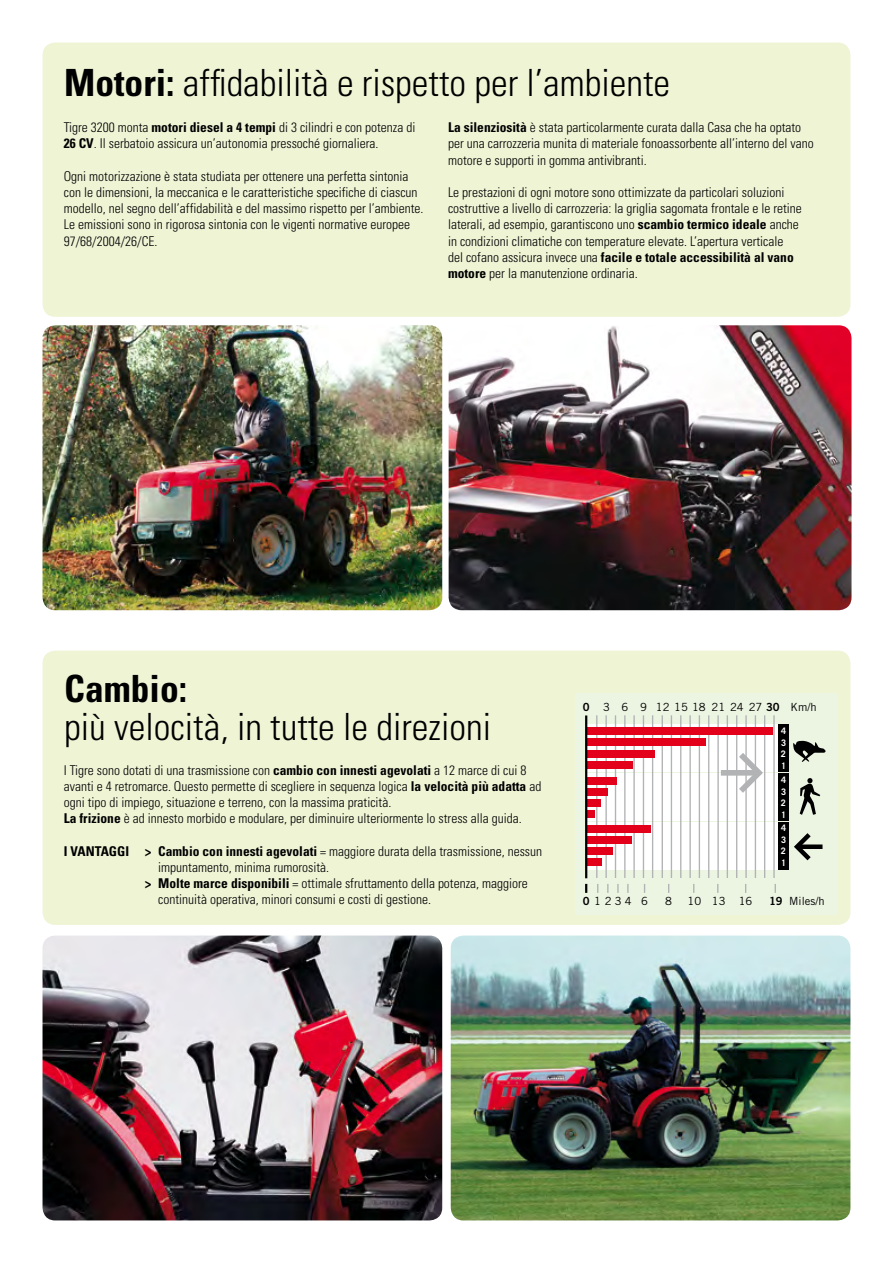
<style>
.page{position:relative;width:893px;height:1263px;background:#fff}
.page>*{position:absolute;margin:0;border:0;box-sizing:border-box;transform-origin:0 0}
.t1{font:300 condensed 37.5px "Univers";color:#000}
.t2{font:700 condensed 37.5px "Univers";color:#000}
.t3{font:300 condensed 13.5px/16.2px "Univers";color:#000}
.t4{font:11.25px "Trade Gothic";color:#000}
.t5{font:11.25px "Trade Gothic Bold Two";color:#000}
.t6{font:700 9px/11.6px "Trade Gothic";color:#fff;text-align:justify}
.s1{font-weight:700}
.s2{font-family:"Trade Gothic Bold Two"}
</style>
<div class="page">
<img style="left:449px;top:325px;width:402px;height:285px">
<img style="left:43px;top:935px;width:399px;height:285px">
<div style="left:43px;top:651px;width:807px;height:274px;background:#eff4d5;border-radius:13px"></div>
<img style="left:451px;top:935px;width:399px;height:285px">
<div style="left:575px;top:693px;width:261px;height:221px;background:#ecf4e2"></div>
<div style="left:587px;top:773px;width:192px;height:48px;background:#fff"></div>
<div style="left:587px;top:822px;width:192px;height:47px;background:#fff"></div>
<div style="left:588px;top:724px;width:192px;height:48px;background:#fff"></div>
<hr style="left:773px;top:715px;width:2px;height:163px;background:#b1b3b4">
<hr style="left:755px;top:715px;width:1px;height:163px;background:#b1b3b4">
<hr style="left:736px;top:715px;width:1px;height:163px;background:#b1b3b4">
<hr style="left:717px;top:715px;width:2px;height:163px;background:#b1b3b4">
<hr style="left:699px;top:715px;width:1px;height:163px;background:#b1b3b4">
<hr style="left:680px;top:715px;width:1px;height:163px;background:#b1b3b4">
<hr style="left:652px;top:715px;width:1px;height:163px;background:#b1b3b4">
<hr style="left:605px;top:715px;width:2px;height:163px;background:#b1b3b4">
<hr style="left:615px;top:715px;width:1px;height:163px;background:#b1b3b4">
<hr style="left:624px;top:715px;width:1px;height:163px;background:#b1b3b4">
<hr style="left:633px;top:715px;width:2px;height:163px;background:#b1b3b4">
<hr style="left:643px;top:715px;width:1px;height:163px;background:#b1b3b4">
<hr style="left:596px;top:715px;width:1px;height:163px;background:#b1b3b4">
<hr style="left:764px;top:715px;width:1px;height:163px;background:#b1b3b4">
<hr style="left:745px;top:715px;width:2px;height:163px;background:#b1b3b4">
<hr style="left:727px;top:715px;width:1px;height:163px;background:#b1b3b4">
<hr style="left:708px;top:715px;width:1px;height:163px;background:#b1b3b4">
<hr style="left:689px;top:715px;width:2px;height:163px;background:#b1b3b4">
<hr style="left:671px;top:715px;width:1px;height:163px;background:#b1b3b4">
<hr style="left:662px;top:715px;width:1px;height:163px;background:#b1b3b4">
<div style="left:778px;top:725px;width:10px;height:47px;background:#000"></div>
<div style="left:778px;top:773px;width:10px;height:48px;background:#000"></div>
<div style="left:778px;top:822px;width:10px;height:47px;background:#000"></div>
<svg style="left:800px;top:778px;width:20px;height:37px"></svg>
<svg style="left:793px;top:741px;width:33px;height:21px"></svg>
<div style="left:587px;top:810px;width:7px;height:8px;background:#e2001a"></div>
<div style="left:587px;top:799px;width:14px;height:8px;background:#e2001a"></div>
<div style="left:587px;top:788px;width:21px;height:8px;background:#e2001a"></div>
<div style="left:587px;top:777px;width:30px;height:8px;background:#e2001a"></div>
<div style="left:587px;top:858px;width:15px;height:8px;background:#e2001a"></div>
<div style="left:587px;top:847px;width:26px;height:8px;background:#e2001a"></div>
<div style="left:587px;top:836px;width:45px;height:8px;background:#e2001a"></div>
<div style="left:587px;top:825px;width:64px;height:8px;background:#e2001a"></div>
<div style="left:586px;top:761px;width:47px;height:8px;background:#e2001a"></div>
<div style="left:587px;top:750px;width:67px;height:7px;background:#e2001a"></div>
<div style="left:587px;top:738px;width:119px;height:8px;background:#e2001a"></div>
<div style="left:586px;top:727px;width:187px;height:8px;background:#e2001a"></div>
<svg style="left:585px;top:884px;width:2px;height:9px"></svg>
<svg style="left:627px;top:884px;width:2px;height:9px"></svg>
<svg style="left:617px;top:884px;width:2px;height:9px"></svg>
<hr style="left:585px;top:715px;width:2px;height:163px;background:#000">
<svg style="left:737px;top:747px;width:29px;height:52px"></svg>
<div style="left:721px;top:770px;width:38px;height:6px;background:#b1b3b4"></div>
<svg style="left:794px;top:833px;width:17px;height:28px"></svg>
<div style="left:797px;top:844px;width:25px;height:5px;background:#000"></div>
<div style="left:43px;top:43px;width:807px;height:274px;background:#eff4d5;border-radius:13px"></div>
<img style="left:43px;top:325px;width:399px;height:285px">
<h1 class="t1" style="left:64px;top:60px;width:607px"><span class="s1">Motori:</span> affidabilità e rispetto per l’ambiente</h1>
<p class="t3" style="left:64px;top:119px;width:353px">Tigre 3200 monta <span class="s1">motori diesel a 4 tempi</span> di 3 cilindri e con potenza di<br><span class="s1">26 CV</span>. Il serbatoio assicura un’autonomia pressoché giornaliera.</p>
<p class="t3" style="left:64px;top:168px;width:361px">Ogni motorizzazione è stata studiata per ottenere una perfetta sintonia con le dimensioni, la meccanica e le caratteristiche specifiche di ciascun modello, nel segno dell’affidabilità e del massimo rispetto per l’ambiente.<br>Le emissioni sono in rigorosa sintonia con le vigenti normative europee 97/68/2004/26/CE.</p>
<p class="t3" style="left:448px;top:119px;width:367px"><span class="s1">La silenziosità</span> è stata particolarmente curata dalla Casa che ha optato per una carrozzeria munita di materiale fonoassorbente all’interno del vano motore e supporti in gomma antivibranti.</p>
<p class="t3" style="left:448px;top:184px;width:355px">Le prestazioni di ogni motore sono ottimizzate da particolari soluzioni costruttive a livello di carrozzeria: la griglia sagomata frontale e le retine laterali, ad esempio, garantiscono uno <span class="s1">scambio termico ideale</span> anche in condizioni climatiche con temperature elevate. L’apertura verticale<br>del cofano assicura invece una <span class="s1">facile e totale accessibilità al vano motore</span> per la manutenzione ordinaria.</p>
<h1 class="t2" style="left:64px;top:666px;width:124px">Cambio:</h1>
<h1 class="t1" style="left:64px;top:704px;width:428px">più velocità, in tutte le direzioni</h1>
<p class="t3" style="left:64px;top:762px;width:479px">I Tigre sono dotati di una trasmissione con <span class="s1">cambio con innesti agevolati</span> a 12 marce di cui 8 avanti e 4 retromarce. Questo permette di scegliere in sequenza logica <span class="s1">la velocità più adatta</span> ad ogni tipo di impiego, situazione e terreno, con la massima praticità.<br><span class="s1">La frizione</span> è ad innesto morbido e modulare, per diminuire ulteriormente lo stress alla guida.</p>
<p class="t3" style="left:64px;top:843px;width:480px"><span class="s1">I VANTAGGI &gt; Cambio con innesti agevolati</span> = maggiore durata della trasmissione, nessun</p>
<p class="t3" style="left:158px;top:859px;width:172px">impuntamento, minima rumorosità.</p>
<p class="t3" style="left:145px;top:875px;width:385px"><span class="s1">&gt; Molte marce disponibili</span> = ottimale sfruttamento della potenza, maggiore</p>
<p class="t3" style="left:158px;top:891px;width:274px">continuità operativa, minori consumi e costi di gestione.</p>
<p class="t4" style="left:583px;top:700px;width:198px"><span class="s2">0</span> 3 6 9 121518 212427<span class="s2">30</span></p>
<p class="t4" style="left:790px;top:700px;width:28px">Km/h</p>
<p class="t6" style="left:781px;top:725px;width:7px">4<br>3<br>2<br>1</p>
<p class="t6" style="left:781px;top:773px;width:7px">4<br>3<br>2<br>1</p>
<p class="t6" style="left:781px;top:822px;width:7px">4<br>3<br>2<br>1</p>
<p class="t4" style="left:583px;top:894px;width:67px"><span class="s2">0</span>1234 6</p>
<p class="t4" style="left:665px;top:894px;width:8px">8</p>
<p class="t4" style="left:688px;top:894px;width:66px">10 13 16</p>
<p class="t5" style="left:769px;top:894px;width:15px">19</p>
<p class="t4" style="left:789px;top:894px;width:37px">Miles/h</p>
</div>
